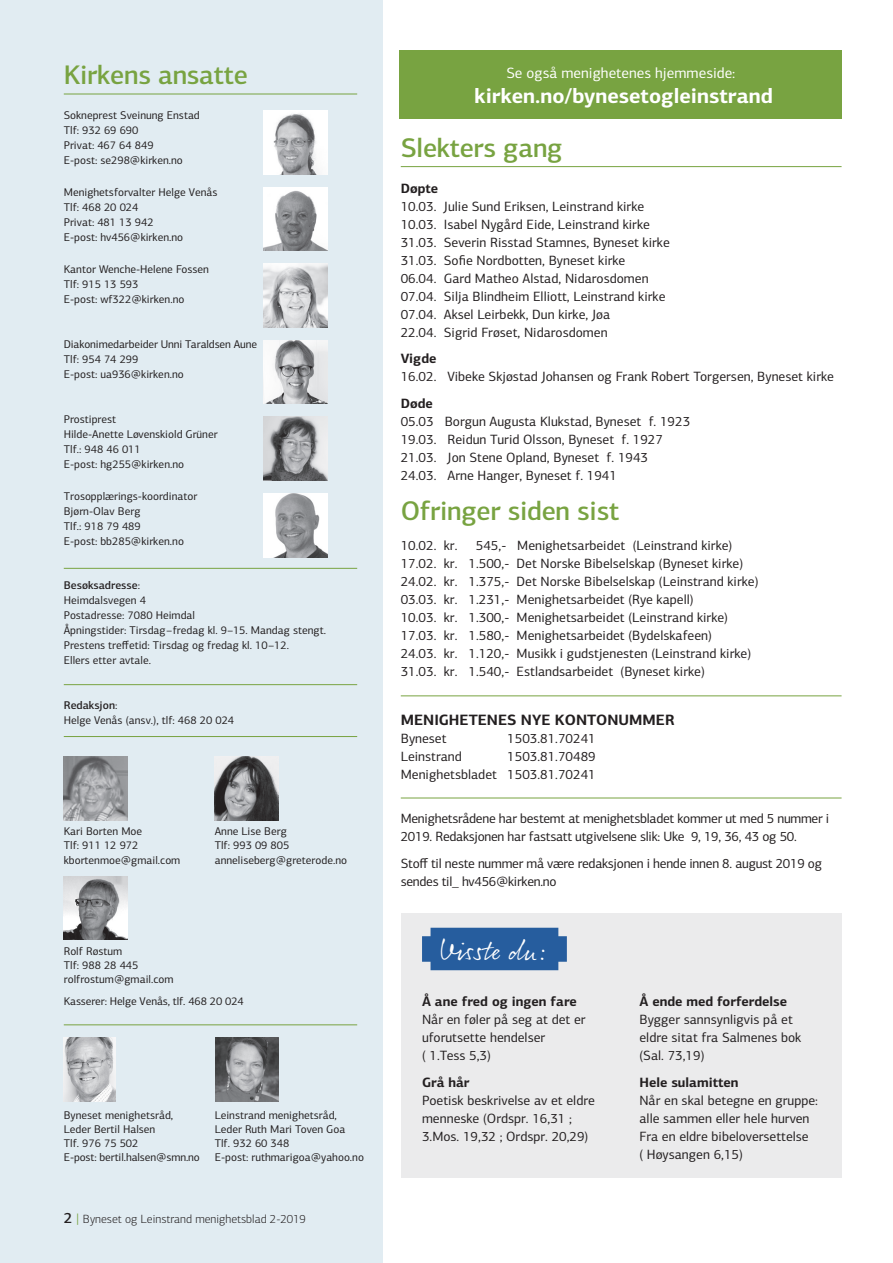
<style>
.page{position:relative;width:893px;height:1263px;background:#fff}
.page>*{position:absolute;margin:0;border:0;box-sizing:border-box;transform-origin:0 0}
.t1{font:500 27px "PF Centro Sans Pro";letter-spacing:-.01em;color:#78a341}
.t2{font:27px "Rollerscript Smooth";color:#fff}
.t3{font:700 21px "PF Centro Sans Pro";color:#fff}
.t4{font:15px "PF Centro Sans Pro";color:#fff}
.t5{font:700 15px "PF Centro Sans Pro";color:#231f20}
.t6{font:13.5px/18px "PF Centro Sans Pro";color:#231f20}
.t7{font:13.5px/18px "PF Centro Sans Pro";letter-spacing:-.02em;color:#231f20}
.t8{font:700 13.5px "PF Centro Sans Pro";color:#231f20}
.t9{font:300 12px "PF Centro Sans Pro";color:#231f20}
.t10{font:11.25px/15px "PF Centro Sans Pro";color:#231f20}
.s1{font-weight:500}
.s2{font-weight:500;font-size:15px}
.s3{font-weight:400;font-size:13.5px;color:#78a341}
</style>
<div class="page">
<div style="left:0;top:0;width:383px;height:1263px;background:#e1ecf2"></div>
<img style="left:264px;top:187px;width:63px;height:64px">
<img style="left:264px;top:264px;width:63px;height:63px">
<img style="left:264px;top:111px;width:63px;height:63px">
<img style="left:264px;top:340px;width:63px;height:64px">
<img style="left:264px;top:417px;width:63px;height:63px">
<img style="left:264px;top:493px;width:63px;height:64px">
<img style="left:215px;top:757px;width:64px;height:64px">
<img style="left:215px;top:1037px;width:64px;height:64px">
<img style="left:64px;top:1037px;width:51px;height:64px">
<img style="left:64px;top:757px;width:64px;height:64px">
<hr style="left:64px;top:568px;width:293px;height:1px;background:#78a341">
<hr style="left:64px;top:684px;width:293px;height:1px;background:#78a341">
<hr style="left:64px;top:736px;width:293px;height:1px;background:#78a341">
<hr style="left:401px;top:166px;width:441px;height:1px;background:#78a341">
<hr style="left:64px;top:94px;width:293px;height:1px;background:#78a341">
<hr style="left:64px;top:1024px;width:293px;height:1px;background:#78a341">
<img style="left:64px;top:876px;width:64px;height:64px">
<div style="left:401px;top:913px;width:441px;height:265px;background:#ebebec"></div>
<div style="left:422px;top:928px;width:145px;height:42px;background:#265d9e"></div>
<hr style="left:401px;top:695px;width:441px;height:1px;background:#78a341">
<hr style="left:401px;top:798px;width:441px;height:1px;background:#78a341">
<div style="left:400px;top:51px;width:442px;height:68px;background:#78a341"></div>
<h1 class="t1" style="left:64px;top:58px;width:186px">Kirkens ansatte</h1>
<p class="t10" style="left:64px;top:108px;width:138px">Sokneprest Sveinung Enstad<br>Tlf: 932 69 690<br>Privat: 467 64 849<br>E-post: se298@kirken.no</p>
<p class="t10" style="left:64px;top:185px;width:155px">Menighetsforvalter Helge Venås<br>Tlf: 468 20 024<br>Privat: 481 13 942<br>E-post: hv456@kirken.no</p>
<p class="t10" style="left:64px;top:262px;width:147px">Kantor Wenche-Helene Fossen<br>Tlf: 915 13 593<br>E-post: wf322@kirken.no</p>
<p class="t10" style="left:64px;top:336px;width:195px">Diakonimedarbeider Unni Taraldsen Aune<br>Tlf: 954 74 299<br>E-post: ua936@kirken.no</p>
<p class="t10" style="left:64px;top:411px;width:155px">Prostiprest<br>Hilde-Anette Løvenskiold Grüner<br>Tlf.: 948 46 011<br>E-post: hg255@kirken.no</p>
<p class="t10" style="left:64px;top:488px;width:135px">Trosopplærings-koordinator<br>Bjørn-Olav Berg<br>Tlf.: 918 79 489<br>E-post: bb285@kirken.no</p>
<p class="t10" style="left:64px;top:578px;width:264px"><span class="s1">Besøksadresse</span>:<br>Heimdalsvegen 4<br>Postadresse: 7080 Heimdal<br>Åpningstider: Tirsdag–fredag kl. 9–15. Mandag stengt.<br>Prestens treffetid: Tirsdag og fredag kl. 10–12.<br>Ellers etter avtale.</p>
<p class="t10" style="left:64px;top:698px;width:172px"><span class="s1">Redaksjon</span>:<br>Helge Venås (ansv.), tlf: 468 20 024</p>
<p class="t10" style="left:64px;top:824px;width:118px;line-height:14.2px">Kari Borten Moe<br>Tlf: 911 12 972 kbortenmoe@gmail.com</p>
<p class="t10" style="left:215px;top:824px;width:134px;line-height:14.2px">Anne Lise Berg<br>Tlf: 993 09 805 anneliseberg@greterode.no</p>
<p class="t10" style="left:64px;top:943px;width:111px;line-height:14.2px">Rolf Røstum<br>Tlf: 988 28 445 rolfrostum@gmail.com</p>
<p class="t10" style="left:64px;top:993px;width:182px">Kasserer: Helge Venås, tlf. 468 20 024</p>
<p class="t10" style="left:64px;top:1108px;width:138px;line-height:14px">Byneset menighetsråd,<br>Leder Bertil Halsen<br>Tlf. 976 75 502<br>E-post: bertil.halsen@smn.no</p>
<p class="t10" style="left:215px;top:1107px;width:151px;line-height:14.2px">Leinstrand menighetsråd,<br>Leder Ruth Mari Toven Goa<br>Tlf. 932 60 348<br>E-post: ruthmarigoa@yahoo.no</p>
<p class="t9" style="left:64px;top:1212px;width:244px"><span class="s2">2</span> <span class="s3">|</span> Byneset og Leinstrand menighetsblad 2-2019</p>
<p class="t4" style="left:506px;top:64px;width:230px">Se også menighetenes hjemmeside:</p>
<h2 class="t3" style="left:474px;top:83px;width:300px">kirken.no/bynesetogleinstrand</h2>
<h1 class="t1" style="left:401px;top:131px;width:163px">Slekters gang</h1>
<p class="t8" style="left:401px;top:179px;width:39px">Døpte</p>
<p class="t6" style="left:401px;top:197px;width:271px">10.03. Julie Sund Eriksen, Leinstrand kirke 10.03. Isabel Nygård Eide, Leinstrand kirke 31.03. Severin Risstad Stamnes, Byneset kirke 31.03. Sofie Nordbotten, Byneset kirke<br>06.04. Gard Matheo Alstad, Nidarosdomen 07.04. Silja Blindheim Elliott, Leinstrand kirke 07.04. Aksel Leirbekk, Dun kirke, Jøa<br>22.04. Sigrid Frøset, Nidarosdomen</p>
<p class="t8" style="left:401px;top:350px;width:37px">Vigde</p>
<p class="t6" style="left:401px;top:368px;width:435px">16.02. Vibeke Skjøstad Johansen og Frank Robert Torgersen, Byneset kirke</p>
<p class="t8" style="left:401px;top:394px;width:34px">Døde</p>
<p class="t6" style="left:401px;top:412px;width:291px">05.03 Borgun Augusta Klukstad, Byneset f. 1923<br>19.03. Reidun Turid Olsson, Byneset f. 1927<br>21.03. Jon Stene Opland, Byneset f. 1943<br>24.03. Arne Hanger, Byneset f. 1941</p>
<h1 class="t1" style="left:401px;top:494px;width:220px">Ofringer siden sist</h1>
<p class="t6" style="left:401px;top:536px;width:58px">10.02. kr.</p>
<p class="t6" style="left:401px;top:536px;width:359px;text-indent:75px">545,- Menighetsarbeidet (Leinstrand kirke)<br>17.02. kr. 1.500,- Det Norske Bibelselskap (Byneset kirke)<br>24.02. kr. 1.375,- Det Norske Bibelselskap (Leinstrand kirke)<br>03.03. kr. 1.231,- Menighetsarbeidet (Rye kapell)<br>10.03. kr. 1.300,- Menighetsarbeidet (Leinstrand kirke)<br>17.03. kr. 1.580,- Menighetsarbeidet (Bydelskafeen)<br>24.03. kr. 1.120,- Musikk i gudstjenesten (Leinstrand kirke)<br>31.03. kr. 1.540,- Estlandsarbeidet (Byneset kirke)</p>
<p class="t5" style="left:401px;top:710px;width:275px">MENIGHETENES NYE KONTONUMMER</p>
<p class="t6" style="left:401px;top:729px;width:47px">Byneset</p>
<p class="t6" style="left:507px;top:729px;width:90px">1503.81.70241</p>
<p class="t6" style="left:401px;top:747px;width:63px">Leinstrand</p>
<p class="t6" style="left:401px;top:747px;width:196px;text-align:right">1503.81.70489<br>Menighetsbladet 1503.81.70241</p>
<p class="t7" style="left:401px;top:810px;width:430px">Menighetsrådene har bestemt at menighetsbladet kommer ut med 5 nummer i<br>2019. Redaksjonen har fastsatt utgivelsene slik: Uke 9, 19, 36, 43 og 50.</p>
<p class="t7" style="left:401px;top:854px;width:423px">Stoff til neste nummer må være redaksjonen i hende innen 8. august 2019 og sendes til_ hv456@kirken.no</p>
<h1 class="t2" style="left:439px;top:934px;width:110px">Visste du:</h1>
<p class="t8" style="left:422px;top:993px;width:156px">Å ane fred og ingen fare</p>
<p class="t6" style="left:422px;top:1011px;width:165px">Når en føler på seg at det er uforutsette hendelser<br>( 1.Tess 5,3)</p>
<p class="t8" style="left:422px;top:1073px;width:49px">Grå hår</p>
<p class="t6" style="left:422px;top:1091px;width:174px">Poetisk beskrivelse av et eldre menneske (Ordspr. 16,31 ;<br>3.Mos. 19,32 ; Ordspr. 20,29)</p>
<p class="t8" style="left:639px;top:993px;width:149px">Å ende med forferdelse</p>
<p class="t6" style="left:639px;top:1011px;width:163px">Bygger sannsynligvis på et eldre sitat fra Salmenes bok (Sal. 73,19)</p>
<p class="t8" style="left:639px;top:1073px;width:101px">Hele sulamitten</p>
<p class="t6" style="left:639px;top:1091px;width:180px">Når en skal betegne en gruppe: alle sammen eller hele hurven<br>Fra en eldre bibeloversettelse<br>( Høysangen 6,15)</p>
</div>
